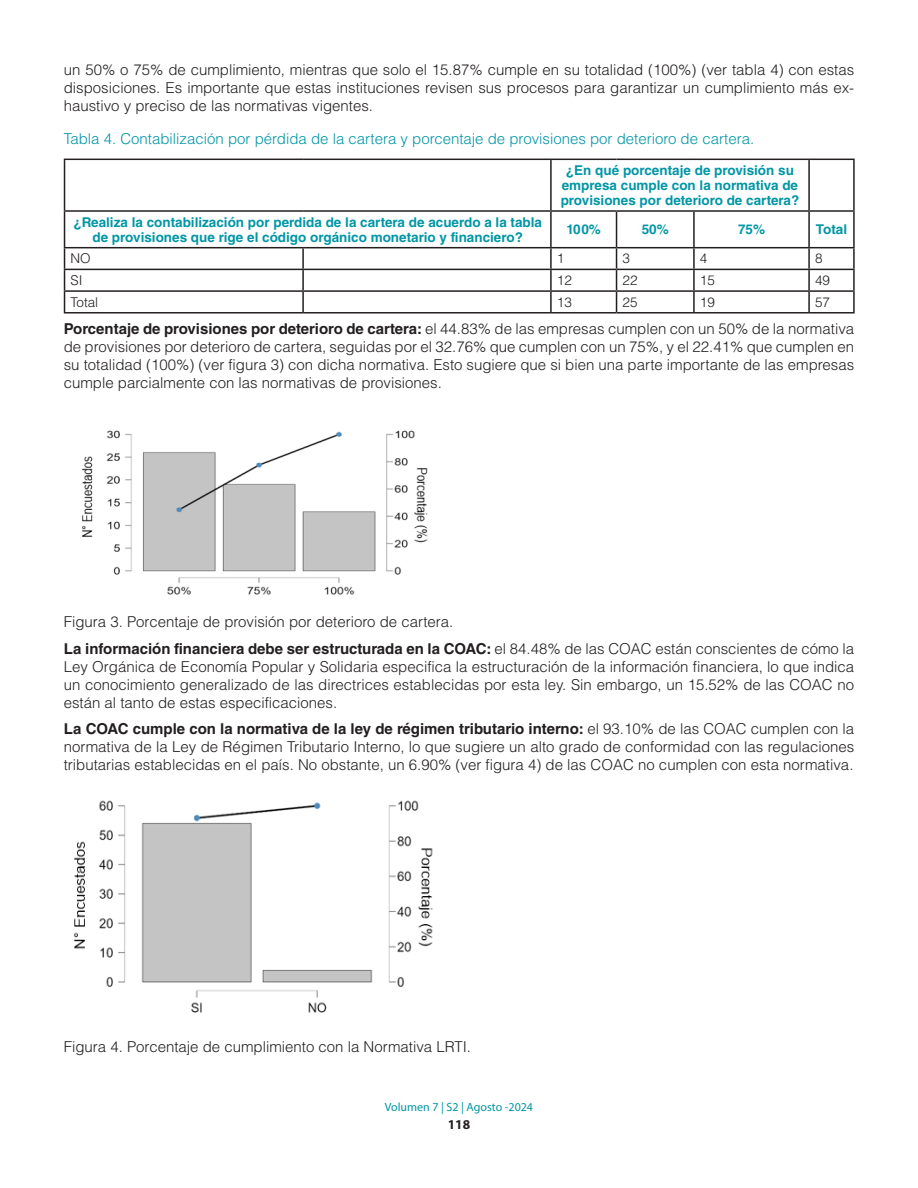
<style>
.page{position:relative;width:918px;height:1188px;background:#fff}
.page>*{position:absolute;margin:0;border:0;box-sizing:border-box;transform-origin:0 0}
.TEXTO{font:300 15px/18px "Helvetica LT Std";color:#231f20;text-align:justify}
.TITULOS_AZUL{font:300 15px "Helvetica LT Std";color:#0096a5}
.textos_tabla_-_Títul{font:700 13.5px/15px "Helvetica LT Std";color:#0096a5;text-align:center}
.textos_tabla{font:300 13.5px "Helvetica LT Std";color:#231f20}
.t1{font:700 13.5px "Myriad Pro";color:#231f20}
.t2{font:12px "Myriad Pro";color:#0096a5}
.s1{font-weight:700}
</style>
<div class="page">
<hr style="left:64px;top:159px;width:239px;height:1px;background:#231f20">
<hr style="left:64px;top:160px;width:1px;height:50px;background:#231f20">
<hr style="left:303px;top:159px;width:248px;height:1px;background:#231f20">
<hr style="left:551px;top:159px;width:66px;height:1px;background:#231f20">
<hr style="left:550px;top:160px;width:2px;height:50px;background:#231f20">
<hr style="left:617px;top:159px;width:77px;height:1px;background:#231f20">
<hr style="left:694px;top:159px;width:115px;height:1px;background:#231f20">
<hr style="left:809px;top:159px;width:46px;height:1px;background:#231f20">
<hr style="left:808px;top:160px;width:2px;height:50px;background:#231f20">
<hr style="left:853px;top:160px;width:2px;height:50px;background:#231f20">
<hr style="left:64px;top:210px;width:239px;height:2px;background:#231f20">
<hr style="left:64px;top:212px;width:1px;height:35px;background:#231f20">
<hr style="left:303px;top:210px;width:248px;height:2px;background:#231f20">
<hr style="left:551px;top:210px;width:66px;height:2px;background:#231f20">
<hr style="left:550px;top:212px;width:2px;height:35px;background:#231f20">
<hr style="left:617px;top:210px;width:77px;height:2px;background:#231f20">
<hr style="left:616px;top:212px;width:1px;height:35px;background:#231f20">
<hr style="left:694px;top:210px;width:115px;height:2px;background:#231f20">
<hr style="left:693px;top:212px;width:2px;height:35px;background:#231f20">
<hr style="left:809px;top:210px;width:46px;height:2px;background:#231f20">
<hr style="left:808px;top:212px;width:2px;height:35px;background:#231f20">
<hr style="left:853px;top:212px;width:2px;height:35px;background:#231f20">
<hr style="left:64px;top:247px;width:239px;height:1px;background:#231f20">
<hr style="left:303px;top:247px;width:248px;height:1px;background:#231f20">
<hr style="left:302px;top:248px;width:2px;height:21px;background:#231f20">
<hr style="left:551px;top:247px;width:66px;height:1px;background:#231f20">
<hr style="left:550px;top:248px;width:2px;height:21px;background:#231f20">
<hr style="left:617px;top:247px;width:77px;height:1px;background:#231f20">
<hr style="left:694px;top:247px;width:115px;height:1px;background:#231f20">
<hr style="left:693px;top:248px;width:2px;height:21px;background:#231f20">
<hr style="left:809px;top:247px;width:46px;height:1px;background:#231f20">
<hr style="left:808px;top:248px;width:2px;height:21px;background:#231f20">
<hr style="left:853px;top:248px;width:2px;height:21px;background:#231f20">
<hr style="left:64px;top:269px;width:239px;height:1px;background:#231f20">
<hr style="left:303px;top:269px;width:248px;height:1px;background:#231f20">
<hr style="left:302px;top:270px;width:2px;height:20px;background:#231f20">
<hr style="left:551px;top:269px;width:66px;height:1px;background:#231f20">
<hr style="left:550px;top:270px;width:2px;height:20px;background:#231f20">
<hr style="left:617px;top:269px;width:77px;height:1px;background:#231f20">
<hr style="left:694px;top:269px;width:115px;height:1px;background:#231f20">
<hr style="left:693px;top:270px;width:2px;height:20px;background:#231f20">
<hr style="left:809px;top:269px;width:46px;height:1px;background:#231f20">
<hr style="left:808px;top:270px;width:2px;height:20px;background:#231f20">
<hr style="left:853px;top:270px;width:2px;height:20px;background:#231f20">
<hr style="left:64px;top:290px;width:239px;height:2px;background:#231f20">
<svg style="left:64px;top:248px;width:1px;height:64px"></svg>
<hr style="left:303px;top:290px;width:248px;height:2px;background:#231f20">
<hr style="left:302px;top:292px;width:2px;height:20px;background:#231f20">
<hr style="left:551px;top:290px;width:66px;height:2px;background:#231f20">
<hr style="left:550px;top:292px;width:2px;height:20px;background:#231f20">
<hr style="left:617px;top:290px;width:77px;height:2px;background:#231f20">
<svg style="left:616px;top:248px;width:1px;height:64px"></svg>
<hr style="left:694px;top:290px;width:115px;height:2px;background:#231f20">
<hr style="left:693px;top:292px;width:2px;height:20px;background:#231f20">
<hr style="left:809px;top:290px;width:46px;height:2px;background:#231f20">
<hr style="left:808px;top:292px;width:2px;height:20px;background:#231f20">
<hr style="left:853px;top:292px;width:2px;height:20px;background:#231f20">
<hr style="left:64px;top:312px;width:239px;height:2px;background:#231f20">
<hr style="left:303px;top:312px;width:248px;height:2px;background:#231f20">
<hr style="left:551px;top:312px;width:66px;height:2px;background:#231f20">
<hr style="left:617px;top:312px;width:77px;height:2px;background:#231f20">
<hr style="left:694px;top:312px;width:115px;height:2px;background:#231f20">
<hr style="left:809px;top:312px;width:46px;height:2px;background:#231f20">
<img style="left:82px;top:430px;width:346px;height:165px">
<img style="left:74px;top:800px;width:359px;height:213px">
<p class="TEXTO" style="left:64px;top:60px;width:792px">un 50% o 75% de cumplimiento, mientras que solo el 15.87% cumple en su totalidad (100%) (ver tabla 4) con estas disposiciones. Es importante que estas instituciones revisen sus procesos para garantizar un cumplimiento más ex&shy;haustivo y preciso de las normativas vigentes.</p>
<p class="TITULOS_AZUL" style="left:64px;top:129px;width:692px">Tabla 4. Contabilización por pérdida de la cartera y porcentaje de provisiones por deterioro de cartera.</p>
<p class="textos_tabla_-_Títul" style="left:561px;top:163px;width:240px">¿En qué porcentaje de provisión su empresa cumple con la normativa de provisiones por deterioro de cartera?</p>
<p class="textos_tabla_-_Títul" style="left:73px;top:214px;width:470px">¿Realiza la contabilización por perdida de la cartera de acuerdo a la tabla de provisiones que rige el código orgánico monetario y financiero?</p>
<p class="textos_tabla_-_Títul" style="left:567px;top:222px;width:36px">100%</p>
<p class="textos_tabla_-_Títul" style="left:642px;top:222px;width:29px">50%</p>
<p class="textos_tabla_-_Títul" style="left:738px;top:222px;width:29px">75%</p>
<p class="textos_tabla_-_Títul" style="left:816px;top:222px;width:33px">Total</p>
<p class="textos_tabla" style="left:71px;top:250px;width:22px">NO</p>
<p class="textos_tabla" style="left:557px;top:250px;width:9px">1</p>
<p class="textos_tabla" style="left:623px;top:250px;width:9px">3</p>
<p class="textos_tabla" style="left:700px;top:250px;width:9px">4</p>
<p class="textos_tabla" style="left:815px;top:250px;width:9px">8</p>
<p class="textos_tabla" style="left:71px;top:272px;width:14px">SI</p>
<p class="textos_tabla" style="left:557px;top:272px;width:17px">12</p>
<p class="textos_tabla" style="left:623px;top:272px;width:17px">22</p>
<p class="textos_tabla" style="left:700px;top:272px;width:17px">15</p>
<p class="textos_tabla" style="left:815px;top:272px;width:17px">49</p>
<p class="textos_tabla" style="left:71px;top:294px;width:29px">Total</p>
<p class="textos_tabla" style="left:557px;top:294px;width:17px">13</p>
<p class="textos_tabla" style="left:623px;top:294px;width:17px">25</p>
<p class="textos_tabla" style="left:700px;top:294px;width:17px">19</p>
<p class="textos_tabla" style="left:815px;top:294px;width:17px">57</p>
<p class="TEXTO" style="left:64px;top:320px;width:792px"><span class="s1">Porcentaje de provisiones por deterioro de cartera:</span> el 44.83% de las empresas cumplen con un 50% de la normativa de provisiones por deterioro de cartera, seguidas por el 32.76% que cumplen con un 75%, y el 22.41% que cumplen en su totalidad (100%) (ver figura 3) con dicha normativa. Esto sugiere que si bien una parte importante de las empresas cumple parcialmente con las normativas de provisiones.</p>
<p class="TEXTO" style="left:64px;top:613px;width:391px">Figura 3. Porcentaje de provisión por deterioro de cartera.</p>
<p class="TEXTO" style="left:64px;top:639px;width:792px"><span class="s1">La información financiera debe ser estructurada en la COAC:</span> el 84.48% de las COAC están conscientes de cómo la Ley Orgánica de Economía Popular y Solidaria especifica la estructuración de la información financiera, lo que indica un conocimiento generalizado de las directrices establecidas por esta ley. Sin embargo, un 15.52% de las COAC no están al tanto de estas especificaciones.</p>
<p class="TEXTO" style="left:64px;top:720px;width:792px"><span class="s1">La COAC cumple con la normativa de la ley de régimen tributario interno:</span> el 93.10% de las COAC cumplen con la normativa de la Ley de Régimen Tributario Interno, lo que sugiere un alto grado de conformidad con las regulaciones tributarias establecidas en el país. No obstante, un 6.90% (ver figura 4) de las COAC no cumplen con esta normativa.</p>
<p class="TEXTO" style="left:64px;top:1038px;width:409px">Figura 4. Porcentaje de cumplimiento con la Normativa LRTI.</p>
<p class="t2" style="left:385px;top:1099px;width:150px">Volumen 7 | S2 | Agosto -2024</p>
<p class="t1" style="left:448px;top:1116px;width:24px">118</p>
</div>
